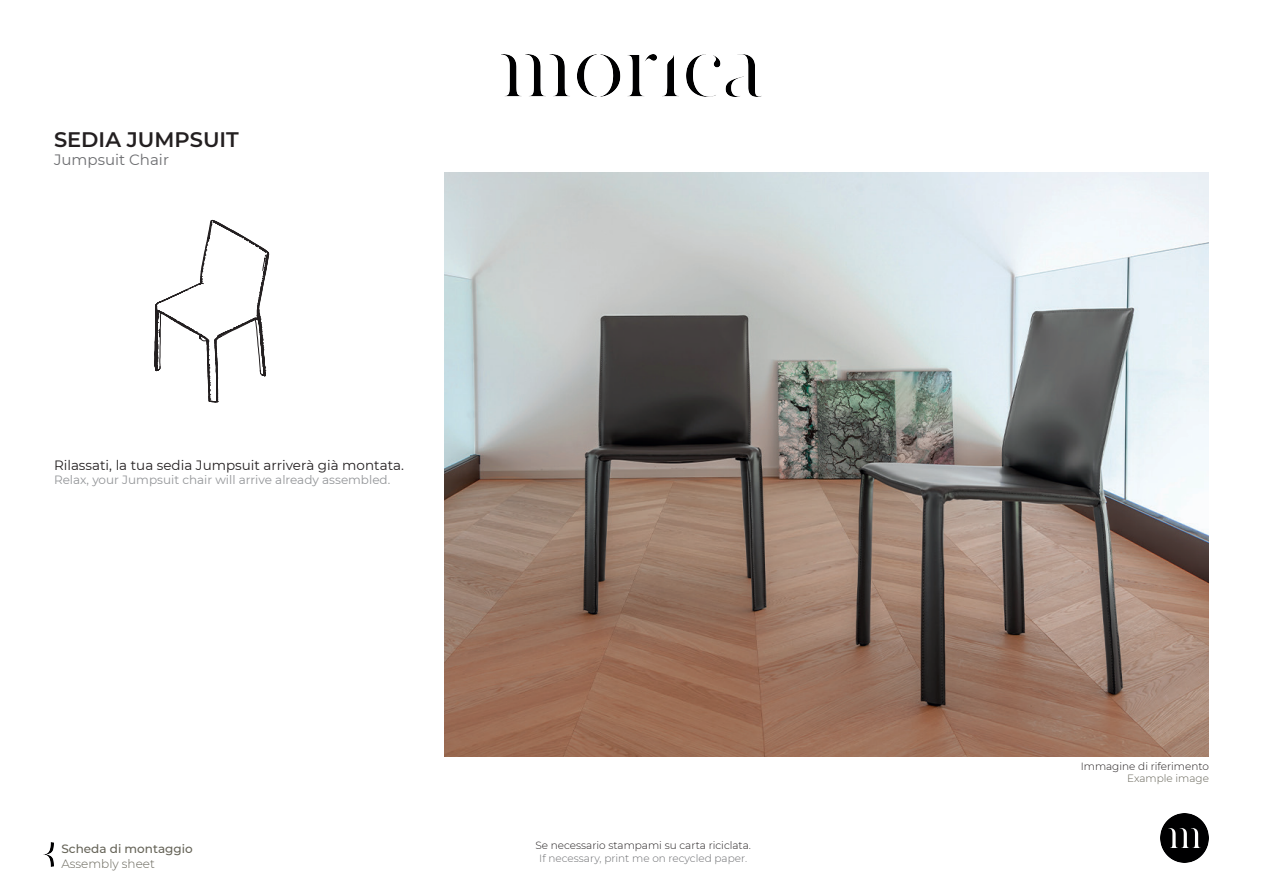
<style>
.page{position:relative;width:1263px;height:893px;background:#fff}
.page>*{position:absolute;margin:0;border:0;box-sizing:border-box;transform-origin:0 0}
.t1{font:600 21px "Montserrat";color:#231f20}
.t2{font:15px "Montserrat";color:#6c6d70}
.t3{font:13.5px "Montserrat";color:#231f20}
.t4{font:12px "Montserrat";color:#939598}
.t5{font:500 12px "Montserrat";color:#656357}
.t6{font:300 12px "Montserrat";color:#656357}
.t7{font:300 10.5px "Montserrat";color:#231f20}
.t8{font:300 10.5px "Montserrat";color:#6c6d70}
.t9{font:300 10.5px "Montserrat";color:#656357}
</style>
<div class="page">
<img style="left:44px;top:843px;width:10px;height:24px">
<img style="left:1160px;top:814px;width:49px;height:48px">
<img style="left:502px;top:54px;width:259px;height:43px">
<img style="left:445px;top:172px;width:764px;height:585px">
<svg style="left:154px;top:219px;width:116px;height:184px"></svg>
<h1 class="t1" style="left:54px;top:124px;width:186px">SEDIA JUMPSUIT</h1>
<h2 class="t2" style="left:54px;top:149px;width:117px">Jumpsuit Chair</h2>
<p class="t3" style="left:54px;top:456px;width:351px">Rilassati, la tua sedia Jumpsuit arriverà già montata.</p>
<p class="t4" style="left:54px;top:472px;width:338px">Relax, your Jumpsuit chair will arrive already assembled.</p>
<p class="t5" style="left:61px;top:841px;width:133px">Scheda di montaggio</p>
<p class="t6" style="left:61px;top:855px;width:95px">Assembly sheet</p>
<p class="t7" style="left:535px;top:838px;width:217px">Se necessario stampami su carta riciclata.</p>
<p class="t8" style="left:539px;top:851px;width:209px">If necessary, print me on recycled paper.</p>
<p class="t7" style="left:1081px;top:759px;width:130px">Immagine di riferimento</p>
<p class="t9" style="left:1127px;top:771px;width:83px">Example image</p>
</div>
